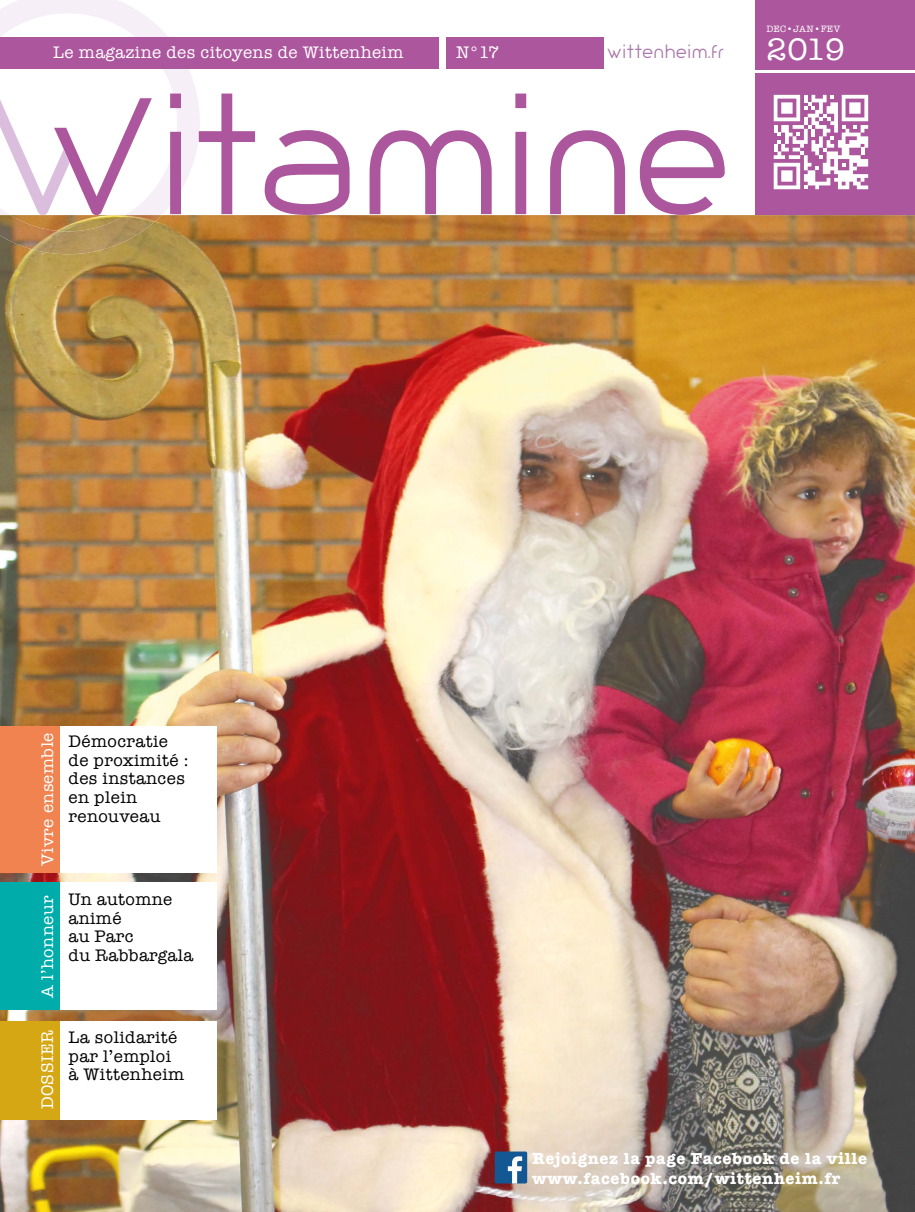
<style>
.page{position:relative;width:915px;height:1212px;background:#fff}
.page>*{position:absolute;margin:0;border:0;box-sizing:border-box;transform-origin:0 0}
.t1{font:31.95px "American Typewriter";color:#fff}
.t2{font:17.25px/18.6px "American Typewriter";letter-spacing:.025em;color:#000}
.t3{font:17.25px "American Typewriter";letter-spacing:.025em;color:#fff}
.t4{font:17.25px "Giorgio";letter-spacing:.025em;color:#a976aa}
.t5{font:700 16.5px/19.8px "American Typewriter";letter-spacing:.04em;color:#fff}
.t6{font:9.45px "American Typewriter";letter-spacing:.03em;color:#fff}
</style>
<div class="page">
<img style="left:0;top:215px;width:914px;height:997px">
<div style="left:17px;top:726px;width:199px;height:147px;background:#fff"></div>
<div style="left:17px;top:882px;width:199px;height:128px;background:#fff"></div>
<div style="left:17px;top:1021px;width:199px;height:99px;background:#fff"></div>
<div style="left:0;top:726px;width:60px;height:147px;background:#f08350"></div>
<div style="left:0;top:882px;width:60px;height:128px;background:#00acaa"></div>
<div style="left:0;top:1021px;width:60px;height:99px;background:#d5a715"></div>
<div style="left:754px;top:73px;width:160px;height:142px;background:#ac569d"></div>
<div style="left:754px;top:0;width:160px;height:70px;background:#ac569d"></div>
<div style="left:446px;top:37px;width:157px;height:32px;background:#ac569d"></div>
<img style="left:0;top:221px;width:162px;height:33px">
<svg style="left:264px;top:130px;width:85px;height:85px"></svg>
<svg style="left:369px;top:130px;width:122px;height:84px"></svg>
<svg style="left:515px;top:94px;width:11px;height:120px"></svg>
<svg style="left:550px;top:130px;width:75px;height:84px"></svg>
<svg style="left:639px;top:130px;width:85px;height:85px"></svg>
<div style="left:0;top:37px;width:439px;height:32px;background:#ac569d"></div>
<svg style="left:773px;top:95px;width:94px;height:94px"></svg>
<div style="left:494px;top:1151px;width:33px;height:32px;background:#135893;border-radius:2px"></div>
<svg style="left:507px;top:1156px;width:15px;height:27px"></svg>
<svg style="left:0;top:0;width:255px;height:221px"></svg>
<p class="t3" style="left:53px;top:39px;width:351px">Le magazine des citoyens de Wittenheim</p>
<p class="t3" style="left:456px;top:39px;width:44px">N°17</p>
<p class="t4" style="left:607px;top:41px;width:118px">wittenheim.fr</p>
<p class="t6" style="left:766px;top:21px;width:75px">DEC•JAN•FEV</p>
<p class="t1" style="left:766px;top:25px;width:80px">2019</p>
<p class="t3" style="left:34px;top:866px;width:135px;rotate:-90deg">Vivre ensemble</p>
<p class="t3" style="left:34px;top:997px;width:103px;rotate:-90deg">A l’honneur</p>
<p class="t2" style="left:68px;top:889px;width:126px">Un automne animé<br>au Parc<br>du Rabbargala</p>
<p class="t2" style="left:68px;top:1027px;width:117px">La solidarité par l’emploi à Wittenheim</p>
<p class="t2" style="left:68px;top:731px;width:121px">Démocratie de proximité : des instances en plein renouveau</p>
<p class="t3" style="left:34px;top:1109px;width:80px;rotate:-90deg">DOSSIER</p>
<p class="t5" style="left:532px;top:1148px;width:336px">Rejoignez la page Facebook de la ville www.facebook.com/wittenheim.fr</p>
</div>
